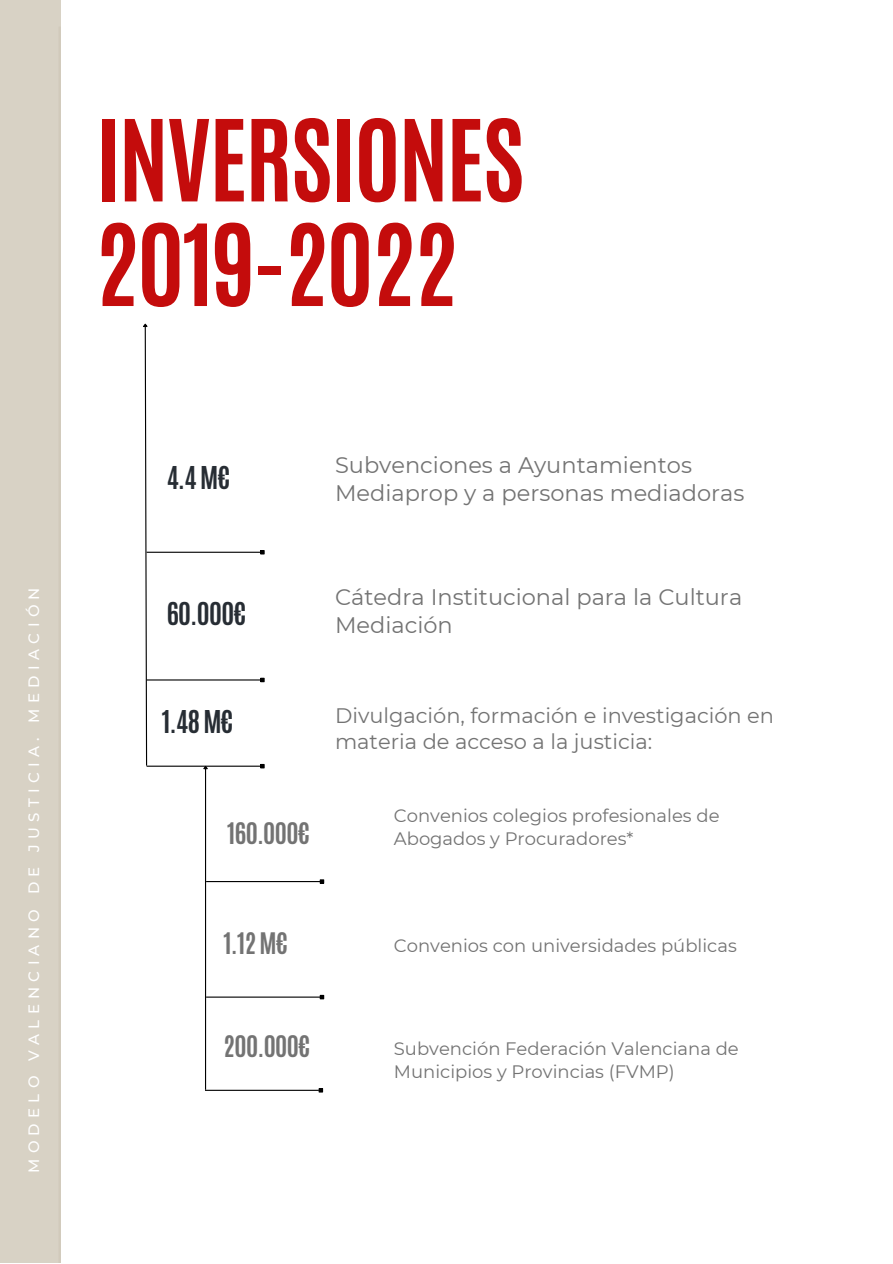
<style>
.page{position:relative;width:893px;height:1264px;background:#fff}
.page>*{position:absolute;margin:0;border:0;box-sizing:border-box;transform-origin:0 0}
.t1{font:700 95.85px/104.6px "Antonio";letter-spacing:-.025em;color:#c40c0c}
.t2{font:700 26.25px "Antonio";letter-spacing:-.025em;color:#272d34}
.t3{font:700 24.75px "Antonio";letter-spacing:-.025em;color:#737373}
.t4{font:22.5px/28px "Montserrat";color:#737373}
.t5{font:21px/25.8px "Montserrat";color:#737373}
.t6{font:18px/22.5px "Montserrat";color:#737373}
.t7{font:500 15px "Montserrat";letter-spacing:.355em;color:#fff}
</style>
<div class="page">
<div style="left:0;top:0;width:61px;height:1262px;background:#d8d2c5"></div>
<svg style="left:143px;top:323px;width:6px;height:442px"></svg>
<hr style="left:146px;top:551px;width:114px;height:2px;background:#000">
<svg style="left:260px;top:550px;width:5px;height:4px"></svg>
<hr style="left:146px;top:679px;width:114px;height:1px;background:#000">
<svg style="left:260px;top:677px;width:5px;height:5px"></svg>
<hr style="left:206px;top:881px;width:114px;height:1px;background:#000">
<svg style="left:320px;top:879px;width:4px;height:4px"></svg>
<hr style="left:206px;top:996px;width:114px;height:1px;background:#000">
<svg style="left:320px;top:994px;width:4px;height:5px"></svg>
<hr style="left:146px;top:765px;width:114px;height:1px;background:#000">
<svg style="left:260px;top:764px;width:5px;height:4px"></svg>
<hr style="left:205px;top:769px;width:1px;height:320px;background:#000">
<svg style="left:202px;top:765px;width:7px;height:5px"></svg>
<hr style="left:205px;top:1089px;width:114px;height:1px;background:#000">
<svg style="left:318px;top:1088px;width:5px;height:4px"></svg>
<p class="t7" style="left:25px;top:1173px;width:587px;rotate:-90deg">MODELO VALENCIANO DE JUSTICIA. MEDIACIÓN</p>
<h1 class="t1" style="left:95px;top:109px;width:431px">INVERSIONES<br>2019-2022</h1>
<h2 class="t2" style="left:167px;top:459px;width:66px">4.4M€</h2>
<p class="t4" style="left:335px;top:451px;width:411px">Subvenciones a Ayuntamientos<br>Mediaprop y a personas mediadoras</p>
<h2 class="t2" style="left:167px;top:595px;width:82px">60.000€</h2>
<p class="t4" style="left:335px;top:582px;width:408px">Cátedra Institucional para la Cultura<br>Mediación</p>
<h2 class="t2" style="left:162px;top:702px;width:74px">1.48 M€</h2>
<h3 class="t3" style="left:227px;top:815px;width:85px">160.000€</h3>
<p class="t5" style="left:335px;top:702px;width:440px">Divulgación, formación e investigación en materia de acceso a la justicia:</p>
<p class="t6" style="left:394px;top:804px;width:327px">Convenios colegios profesionales de<br>Abogados y Procuradores*</p>
<h3 class="t3" style="left:224px;top:925px;width:67px">1.12 M€</h3>
<h3 class="t3" style="left:224px;top:1028px;width:89px">200.000€</h3>
<p class="t6" style="left:394px;top:933px;width:344px">Convenios con universidades públicas</p>
<p class="t6" style="left:394px;top:1037px;width:346px">Subvención Federación Valenciana de<br>Municipios y Provincias (FVMP)</p>
</div>
